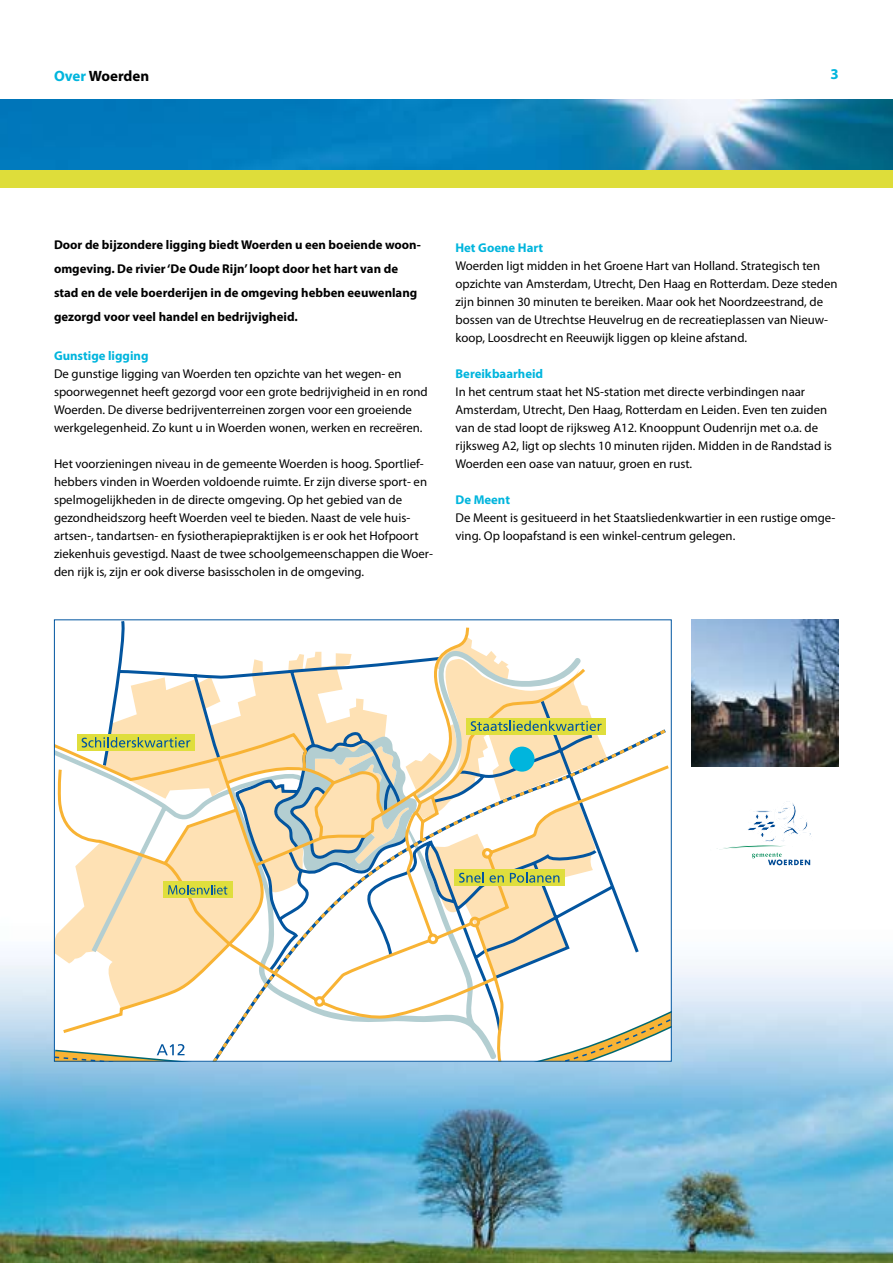
<style>
.page{position:relative;width:893px;height:1263px;background:#fff}
.page>*{position:absolute;margin:0;border:0;box-sizing:border-box;transform-origin:0 0}
.t1{font:700 15px "Myriad Pro";color:#000}
.t2{font:700 15px "Myriad Pro";color:#00b5dd}
.t3{font:12.75px/18px "Myriad Pro";color:#000}
.t4{font:700 12.75px/24px "Myriad Pro";color:#000}
.t5{font:700 12.75px "Myriad Pro";color:#00b5dd}
.s1{color:#00b5dd}
</style>
<div class="page">
<img style="left:0;top:779px;width:893px;height:484px">
<img style="left:0;top:100px;width:893px;height:70px">
<svg style="left:710px;top:801px;width:102px;height:64px"></svg>
<img style="left:692px;top:619px;width:147px;height:148px">
<svg style="left:56px;top:636px;width:614px;height:424px"></svg>
<div style="left:509px;top:747px;width:26px;height:25px;background:#00b5dd;border-radius:50%"></div>
<div style="left:0;top:170px;width:893px;height:17px;background:#dedd3a"></div>
<p class="t1" style="left:54px;top:66px;width:97px"><span class="s1">Over</span> Woerden</p>
<p class="t2" style="left:831px;top:64px;width:10px">3</p>
<p class="t4" style="left:54px;top:232px;width:368px">Door de bijzondere ligging biedt Woerden u een boeiende woon&shy;omgeving. De rivier ‘De Oude Rijn’ loopt door het hart van de stad en de vele boerderijen in de omgeving hebben eeuwenlang gezorgd voor veel handel en bedrijvigheid.</p>
<p class="t5" style="left:54px;top:347px;width:96px">Gunstige ligging</p>
<p class="t3" style="left:54px;top:365px;width:375px">De gunstige ligging van Woerden ten opzichte van het wegen- en spoorwegennet heeft gezorgd voor een grote bedrijvigheid in en rond Woerden. De diverse bedrijventerreinen zorgen voor een groeiende werkgelegenheid. Zo kunt u in Woerden wonen, werken en recreëren.</p>
<p class="t3" style="left:54px;top:455px;width:380px">Het voorzieningen niveau in de gemeente Woerden is hoog. Sportlief&shy;hebbers vinden in Woerden voldoende ruimte. Er zijn diverse sport- en spelmogelijkheden in de directe omgeving. Op het gebied van de gezondheidszorg heeft Woerden veel te bieden. Naast de vele huis&shy;artsen-, tandartsen- en fysiotherapiepraktijken is er ook het Hofpoort ziekenhuis gevestigd. Naast de twee schoolgemeenschappen die Woer&shy;den rijk is, zijn er ook diverse basisscholen in de omgeving.</p>
<p class="t5" style="left:455px;top:239px;width:89px">Het Goene Hart</p>
<p class="t3" style="left:455px;top:257px;width:384px">Woerden ligt midden in het Groene Hart van Holland. Strategisch ten opzichte van Amsterdam, Utrecht, Den Haag en Rotterdam. Deze steden zijn binnen 30 minuten te bereiken. Maar ook het Noordzeestrand, de bossen van de Utrechtse Heuvelrug en de recreatieplassen van Nieuw&shy;koop, Loosdrecht en Reeuwijk liggen op kleine afstand.</p>
<p class="t5" style="left:455px;top:365px;width:89px">Bereikbaarheid</p>
<p class="t3" style="left:455px;top:383px;width:378px">In het centrum staat het NS-station met directe verbindingen naar Amsterdam, Utrecht, Den Haag, Rotterdam en Leiden. Even ten zuiden van de stad loopt de rijksweg A12. Knooppunt Oudenrijn met o.a. de rijksweg A2, ligt op slechts 10 minuten rijden. Midden in de Randstad is Woerden een oase van natuur, groen en rust.</p>
<p class="t5" style="left:455px;top:491px;width:56px">De Meent</p>
<p class="t3" style="left:455px;top:509px;width:382px">De Meent is gesitueerd in het Staatsliedenkwartier in een rustige omge&shy;ving. Op loopafstand is een winkel-centrum gelegen.</p>
</div>
